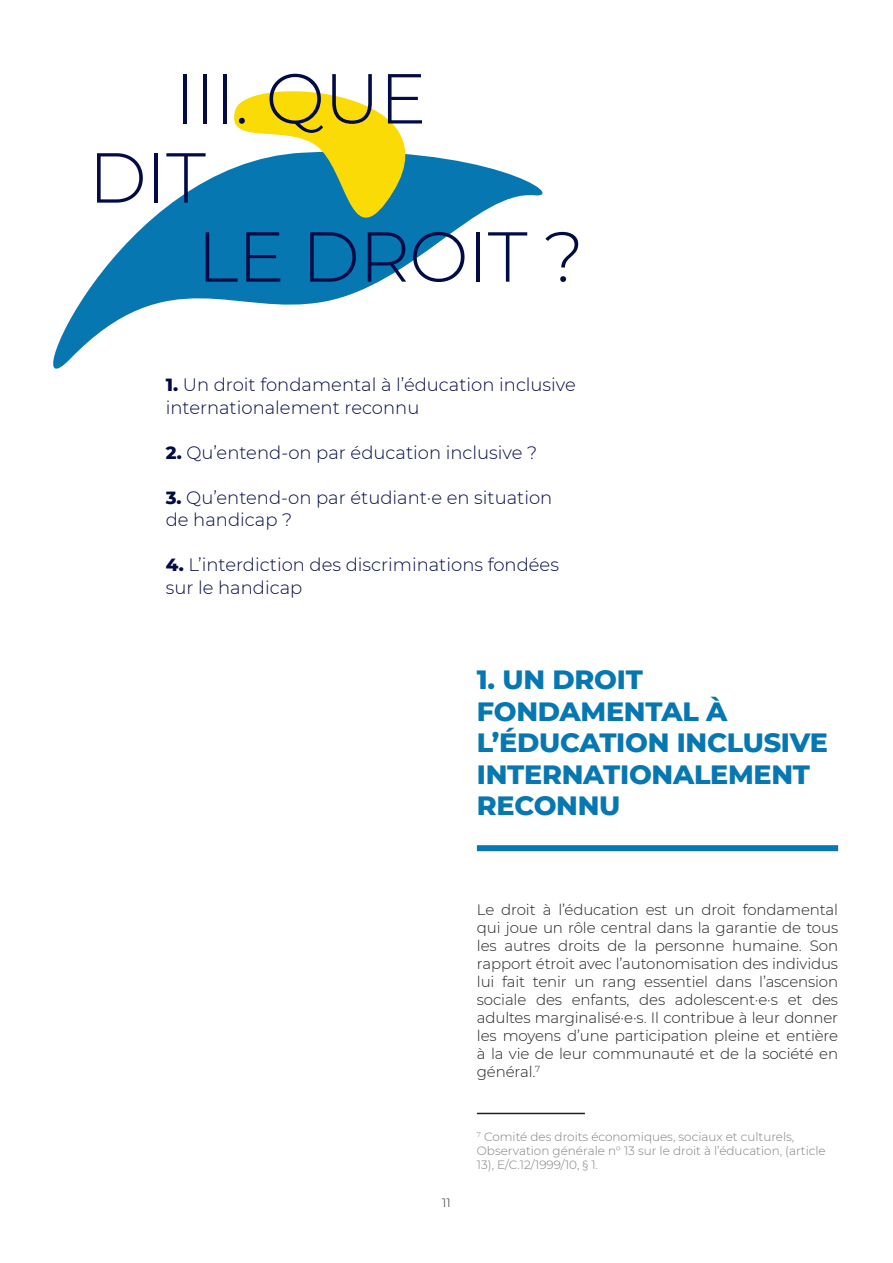
<style>
.page{position:relative;width:893px;height:1263px;background:#fff}
.page>*{position:absolute;margin:0;border:0;box-sizing:border-box;transform-origin:0 0}
.t1{font:300 70.5px/79.1px "Montserrat";letter-spacing:-.01em;color:#020b45}
.t2{font:800 27px/31.5px "Montserrat";letter-spacing:-.01em;color:#0777b1}
.t3{font:300 18px/22.5px "Montserrat";color:#020b45}
.t4{font:300 15px/18px "Montserrat";letter-spacing:-.01em;color:#231f20;text-align:justify}
.t5{font:300 12px/14.4px "Montserrat";color:#7c7e81}
.t6{font:300 12px "Montserrat";color:#231f20}
.s1{font-weight:800}
</style>
<div class="page">
<svg style="left:53px;top:163px;width:490px;height:206px"></svg>
<svg style="left:224px;top:91px;width:247px;height:160px"></svg>
<div style="left:477px;top:845px;width:361px;height:6px;background:#0777b1"></div>
<hr style="left:477px;top:1113px;width:108px;height:1px;background:#231f20">
<h1 class="t1" style="left:88px;top:57px;width:340px;text-indent:86px">III. QUE<br>DIT</h1>
<h1 class="t1" style="left:197px;top:215px;width:388px">LE DROIT ?</h1>
<p class="t3" style="left:166px;top:373px;width:412px"><span class="s1">1.</span> Un droit fondamental à l’éducation inclusive internationalement reconnu</p>
<p class="t3" style="left:166px;top:441px;width:373px"><span class="s1">2.</span> Qu’entend-on par éducation inclusive ?</p>
<p class="t3" style="left:166px;top:486px;width:388px"><span class="s1">3.</span> Qu’entend-on par étudiant·e en situation de handicap ?</p>
<p class="t3" style="left:166px;top:553px;width:395px"><span class="s1">4.</span> L’interdiction des discriminations fondées sur le handicap</p>
<h2 class="t2" style="left:477px;top:662px;width:353px">1. UN DROIT<br>FONDAMENTAL À<br>L’ÉDUCATION INCLUSIVE<br>INTERNATIONALEMENT<br>RECONNU</h2>
<p class="t4" style="left:477px;top:900px;width:363px">Le droit à l’éducation est un droit fondamental qui joue un rôle central dans la garantie de tous les autres droits de la personne humaine. Son rapport étroit avec l’autonomisation des individus lui fait tenir un rang essentiel dans l’ascension sociale des enfants, des adolescent·e·s et des adultes marginalisé·e·s. Il contribue à leur donner les moyens d’une participation pleine et entière à la vie de leur communauté et de la société en général.<sup>7</sup></p>
<p class="t6" style="left:442px;top:1194px;width:10px">11</p>
<p class="t5" style="left:477px;top:1129px;width:350px"><sup>7</sup> Comité des droits économiques, sociaux et culturels,<br>Observation générale n° 13 sur le droit à l’éducation, (article<br>13), E/C.12/1999/10, § 1.</p>
</div>
